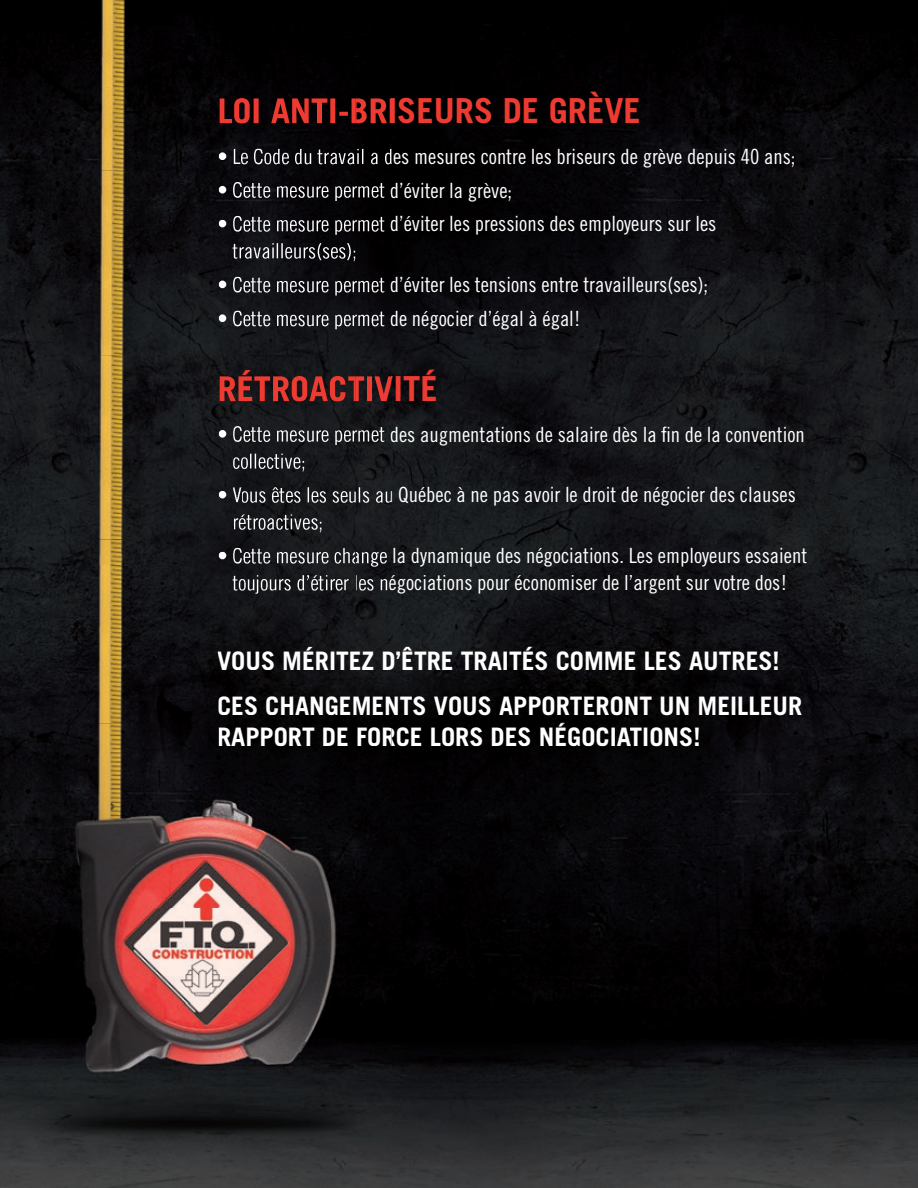
<style>
.page{position:relative;width:918px;height:1188px;background:#fff}
.page>*{position:absolute;margin:0;border:0;box-sizing:border-box;transform-origin:0 0}
.t1{font:700 34.5px "Trade Gothic LT Std";color:#ee3b32}
.t2{font:700 25.5px "Trade Gothic LT Std";color:#fff}
.t3{font:21px/33.8px "Trade Gothic LT Std Cn 18";color:#fff}
</style>
<div class="page">
<img style="left:392px;top:0;width:526px;height:1188px">
<img style="left:392px;top:148px;width:402px;height:20px">
<div style="left:392px;top:92px;width:248px;height:32px;background:#020001"></div>
<img style="left:0;top:0;width:392px;height:355px">
<img style="left:357px;top:164px;width:35px;height:1px">
<img style="left:355px;top:122px;width:37px;height:2px">
<img style="left:219px;top:310px;width:359px;height:20px">
<img style="left:235px;top:325px;width:119px;height:5px">
<img style="left:219px;top:277px;width:488px;height:19px">
<img style="left:235px;top:291px;width:119px;height:5px">
<img style="left:232px;top:243px;width:123px;height:19px">
<img style="left:234px;top:257px;width:121px;height:5px">
<img style="left:233px;top:216px;width:483px;height:19px">
<img style="left:235px;top:230px;width:119px;height:5px">
<svg style="left:219px;top:220px;width:9px;height:11px"></svg>
<img style="left:219px;top:182px;width:292px;height:19px">
<img style="left:235px;top:196px;width:119px;height:5px">
<img style="left:358px;top:325px;width:34px;height:2px">
<img style="left:358px;top:291px;width:34px;height:1px">
<svg style="left:355px;top:243px;width:1px;height:19px"></svg>
<img style="left:358px;top:230px;width:34px;height:2px">
<img style="left:358px;top:197px;width:34px;height:1px">
<div style="left:392px;top:487px;width:404px;height:19px;background:#17191c"></div>
<img style="left:392px;top:426px;width:413px;height:19px">
<img style="left:392px;top:370px;width:44px;height:32px">
<img style="left:0;top:355px;width:355px;height:833px">
<img style="left:232px;top:575px;width:553px;height:19px">
<img style="left:233px;top:548px;width:574px;height:19px">
<img style="left:355px;top:723px;width:276px;height:1px">
<img style="left:218px;top:696px;width:584px;height:19px">
<img style="left:218px;top:646px;width:560px;height:24px">
<img style="left:355px;top:355px;width:37px;height:368px">
<img style="left:234px;top:589px;width:112px;height:5px">
<img style="left:235px;top:562px;width:120px;height:2px">
<svg style="left:219px;top:552px;width:9px;height:11px"></svg>
<div style="left:219px;top:724px;width:412px;height:22px;background:#020001"></div>
<img style="left:631px;top:727px;width:68px;height:19px">
<svg style="left:630px;top:727px;width:1px;height:19px"></svg>
<img style="left:355px;top:746px;width:37px;height:442px">
<p class="t1" style="left:388px;top:91px;width:255px">ISEURS DE GRÈVE</p>
<p class="t3" style="left:384px;top:141px;width:413px">des mesures contre les briseurs de grève depuis 40 ans; d’éviter la grève;<br>d’éviter les pressions des employeurs sur les</p>
<p class="t3" style="left:390px;top:270px;width:320px">d’éviter les tensions entre travailleurs(ses); de négocier d’égal à égal!</p>
<p class="t1" style="left:374px;top:369px;width:65px">VITÉ</p>
<p class="t3" style="left:390px;top:419px;width:417px">des augmentations de salaire dès la fin de la convention</p>
<p class="t3" style="left:384px;top:480px;width:413px">u Québec à ne pas avoir le droit de négocier des clauses</p>
<p class="t3" style="left:389px;top:544px;width:420px;line-height:27px">la dynamique des négociations. Les employeurs essaient égociations pour économiser de l’argent sur votre dos!</p>
<p class="t2" style="left:217px;top:646px;width:564px">VOUS MÉRITEZ D’ÊTRE TRAITÉS COMME LES AUTRES!</p>
<p class="t2" style="left:217px;top:691px;width:587px">CES CHANGEMENTS VOUS APPORTERONT UN MEILLEUR</p>
<p class="t2" style="left:217px;top:722px;width:485px">RAPPORT DE FORCE LORS DES NÉGOCIATIONS!</p>
</div>
